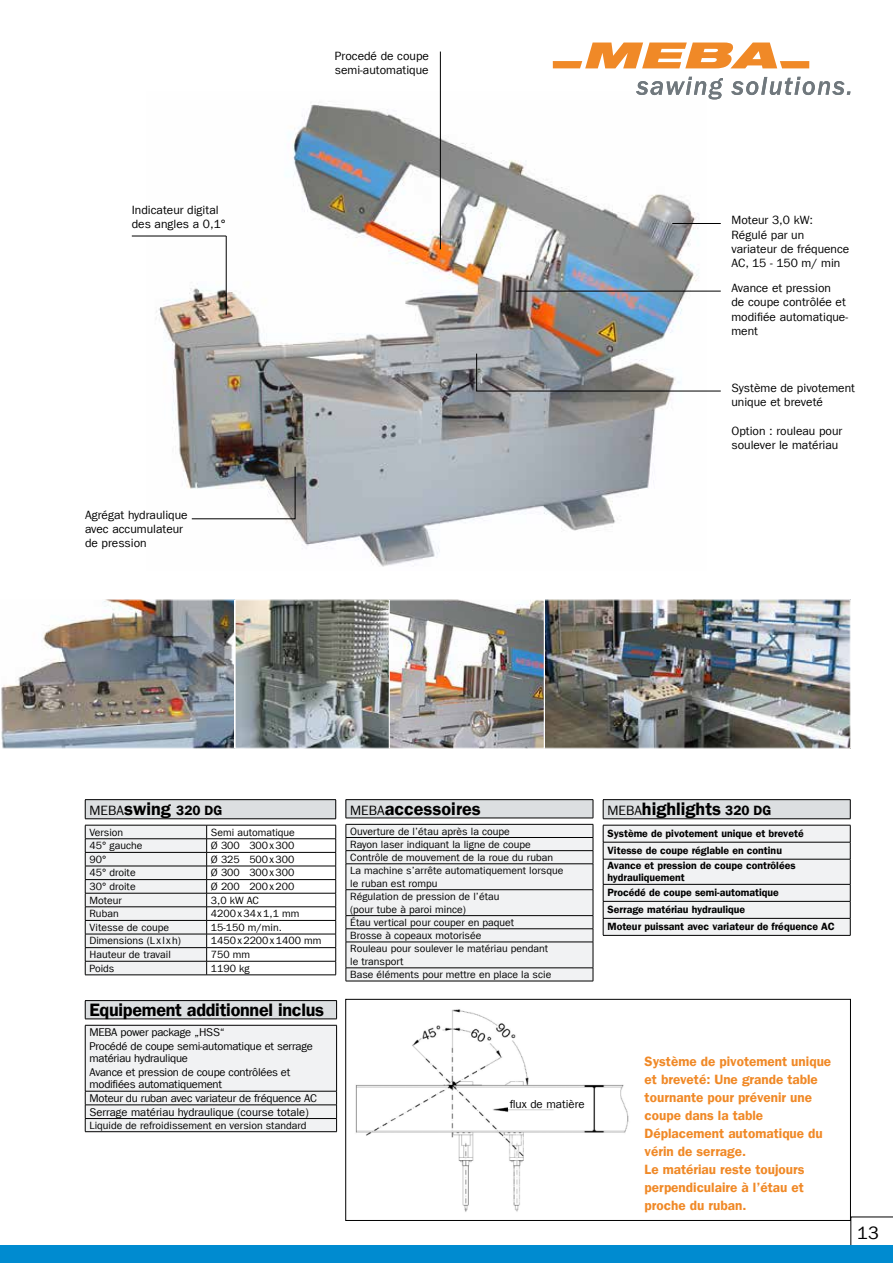
<style>
.page{position:relative;width:893px;height:1263px;background:#fff}
.page>*{position:absolute;margin:0;border:0;box-sizing:border-box;transform-origin:0 0}
.t1{font:18px "Franklin Gothic LT Com Dm";letter-spacing:-.015em;color:#000}
.t2{font:18px "Franklin Gothic LT Com";color:#000}
.t3{font:13.5px/18px "Franklin Gothic LT Com Dm";color:#f08927}
.t4{font:12px/14.2px "Franklin Gothic LT Com";color:#000}
.t5{font:11.55px "Franklin Gothic LT Com";color:#000}
.t6{font:11.25px/14.1px "Franklin Gothic LT Com";letter-spacing:-.02em;color:#000}
.t7{font:10.5px/13px "Franklin Gothic LT Com";color:#000}
.t8{font:10.5px/17px "Franklin Gothic LT Com Dm";color:#000}
.s1{font-family:"Franklin Gothic LT Com";font-size:13.5px}
.s2{font-size:13.5px}
</style>
<div class="page">
<img style="left:146px;top:91px;width:561px;height:476px">
<img style="left:237px;top:602px;width:151px;height:144px">
<div style="left:235px;top:600px;width:155px;height:148px;border:1px solid #fff"></div>
<img style="left:391px;top:602px;width:151px;height:144px">
<div style="left:389px;top:600px;width:155px;height:148px;border:1px solid #fff"></div>
<img style="left:2px;top:602px;width:231px;height:144px">
<div style="left:0;top:600px;width:235px;height:148px;border:1px solid #fff"></div>
<svg style="left:553px;top:43px;width:256px;height:25px"></svg>
<svg style="left:731px;top:77px;width:119px;height:18px"></svg>
<svg style="left:636px;top:77px;width:87px;height:22px"></svg>
<hr style="left:672px;top:223px;width:49px;height:1px;background:#000">
<svg style="left:476px;top:353px;width:245px;height:39px"></svg>
<hr style="left:440px;top:52px;width:1px;height:197px;background:#000">
<hr style="left:516px;top:291px;width:205px;height:1px;background:#000">
<img style="left:546px;top:602px;width:302px;height:144px">
<div style="left:544px;top:600px;width:306px;height:148px;border:1px solid #fff"></div>
<img style="left:355px;top:1009px;width:274px;height:203px">
<hr style="left:226px;top:236px;width:1px;height:79px;background:#000">
<svg style="left:191px;top:466px;width:105px;height:53px"></svg>
<hr style="left:132px;top:236px;width:94px;height:1px;background:#000">
<svg style="left:850px;top:1216px;width:43px;height:30px"></svg>
<div style="left:85px;top:800px;width:251px;height:19px;background:#dcdfe1"></div>
<hr style="left:85px;top:799px;width:251px;height:1px;background:#000">
<svg style="left:85px;top:800px;width:1px;height:18px"></svg>
<svg style="left:335px;top:800px;width:1px;height:18px"></svg>
<hr style="left:85px;top:818px;width:251px;height:1px;background:#000">
<hr style="left:207px;top:825px;width:129px;height:1px;background:#000">
<hr style="left:207px;top:838px;width:129px;height:1px;background:#000">
<hr style="left:207px;top:852px;width:129px;height:1px;background:#000">
<hr style="left:207px;top:866px;width:129px;height:1px;background:#000">
<hr style="left:207px;top:879px;width:129px;height:1px;background:#000">
<hr style="left:207px;top:893px;width:129px;height:1px;background:#000">
<hr style="left:207px;top:906px;width:129px;height:1px;background:#000">
<hr style="left:207px;top:920px;width:129px;height:1px;background:#000">
<hr style="left:207px;top:934px;width:129px;height:1px;background:#000">
<hr style="left:207px;top:947px;width:129px;height:1px;background:#000">
<hr style="left:207px;top:961px;width:129px;height:1px;background:#000">
<svg style="left:85px;top:825px;width:122px;height:149px"></svg>
<svg style="left:335px;top:825px;width:1px;height:149px"></svg>
<hr style="left:85px;top:974px;width:122px;height:1px;background:#000">
<hr style="left:207px;top:974px;width:129px;height:1px;background:#000">
<div style="left:346px;top:800px;width:247px;height:18px;background:#dcdfe1"></div>
<hr style="left:346px;top:799px;width:247px;height:1px;background:#000">
<svg style="left:346px;top:800px;width:1px;height:18px"></svg>
<svg style="left:593px;top:800px;width:1px;height:18px"></svg>
<hr style="left:346px;top:818px;width:247px;height:1px;background:#000">
<svg style="left:346px;top:824px;width:248px;height:157px"></svg>
<hr style="left:346px;top:981px;width:247px;height:1px;background:#000">
<div style="left:603px;top:800px;width:247px;height:19px;background:#dcdfe1"></div>
<hr style="left:603px;top:799px;width:247px;height:1px;background:#000">
<svg style="left:603px;top:800px;width:1px;height:18px"></svg>
<svg style="left:850px;top:800px;width:1px;height:19px"></svg>
<hr style="left:603px;top:818px;width:247px;height:1px;background:#000">
<svg style="left:603px;top:825px;width:248px;height:110px"></svg>
<hr style="left:603px;top:935px;width:247px;height:1px;background:#000">
<div style="left:0;top:1246px;width:893px;height:17px;background:#008bd0"></div>
<div style="left:85px;top:1000px;width:252px;height:19px;background:#dcdfe1"></div>
<hr style="left:85px;top:1000px;width:252px;height:1px;background:#000">
<svg style="left:85px;top:1001px;width:1px;height:18px"></svg>
<svg style="left:336px;top:1001px;width:1px;height:18px"></svg>
<hr style="left:85px;top:1019px;width:252px;height:1px;background:#000">
<svg style="left:85px;top:1025px;width:252px;height:106px"></svg>
<hr style="left:85px;top:1131px;width:252px;height:1px;background:#000">
<div style="left:345px;top:999px;width:506px;height:222px;border:1px solid #000"></div>
<div style="left:508px;top:1096px;width:78px;height:12px;background:#fff"></div>
<p class="t4" style="left:132px;top:203px;width:95px">Indicateur digital des angles a 0,1°</p>
<p class="t4" style="left:335px;top:49px;width:96px">Procedé de coupe semi-automatique</p>
<p class="t4" style="left:85px;top:507px;width:104px">Agrégat hydraulique avec accumulateur de pression</p>
<p class="t4" style="left:731px;top:213px;width:119px">Moteur 3,0 kW:<br>Régulé par un variateur de fréquence<br>AC, 15 - 150 m/ min</p>
<p class="t4" style="left:731px;top:281px;width:118px">Avance et pression<br>de coupe contrôlée et modifiée automatique&shy;ment</p>
<p class="t4" style="left:731px;top:381px;width:125px">Système de pivotement unique et breveté</p>
<p class="t4" style="left:731px;top:424px;width:112px">Option : rouleau pour soulever le matériau</p>
<h1 class="t1" style="left:89px;top:798px;width:134px"><span class="s1">MEBA</span>swing <span class="s2">320 DG</span></h1>
<p class="t7" style="left:89px;top:825px;width:35px">Version</p>
<p class="t7" style="left:211px;top:825px;width:85px">Semi automatique</p>
<p class="t7" style="left:89px;top:839px;width:54px">45° gauche</p>
<p class="t7" style="left:211px;top:839px;width:85px">Ø 300 300x300</p>
<p class="t7" style="left:89px;top:853px;width:18px">90°</p>
<p class="t7" style="left:211px;top:853px;width:85px">Ø 325 500x300</p>
<p class="t7" style="left:89px;top:866px;width:48px">45° droite</p>
<p class="t7" style="left:211px;top:866px;width:85px">Ø 300 300x300</p>
<p class="t7" style="left:89px;top:880px;width:48px">30° droite</p>
<p class="t7" style="left:211px;top:880px;width:85px">Ø 200 200x200</p>
<p class="t7" style="left:89px;top:894px;width:34px">Moteur</p>
<p class="t7" style="left:211px;top:894px;width:50px">3,0 kW AC</p>
<p class="t7" style="left:89px;top:907px;width:31px">Ruban</p>
<p class="t7" style="left:211px;top:907px;width:90px">4200x34x1,1 mm</p>
<p class="t7" style="left:89px;top:921px;width:81px">Vitesse de coupe</p>
<p class="t7" style="left:211px;top:921px;width:72px">15-150 m/min.</p>
<p class="t7" style="left:89px;top:934px;width:93px">Dimensions (L x l xh)</p>
<p class="t7" style="left:211px;top:934px;width:112px">1450x2200x1400 mm</p>
<p class="t7" style="left:89px;top:948px;width:83px">Hauteur de travail</p>
<p class="t7" style="left:211px;top:948px;width:41px">750 mm</p>
<p class="t7" style="left:89px;top:962px;width:26px">Poids</p>
<p class="t7" style="left:211px;top:962px;width:40px">1190 kg</p>
<h1 class="t1" style="left:89px;top:999px;width:236px">Equipement additionnel inclus</h1>
<p class="t6" style="left:89px;top:1025px;width:225px">MEBA power package „HSS“<br>Procédé de coupe semi-automatique et serrage</p>
<p class="t6" style="left:89px;top:1051px;width:202px">matériau hydraulique<br>Avance et pression de coupe contrôlées et</p>
<p class="t6" style="left:89px;top:1078px;width:229px;line-height:13.6px">modifiées automatiquement<br>Moteur du ruban avec variateur de fréquence AC<br>Serrage matériau hydraulique (course totale)</p>
<p class="t7" style="left:89px;top:1119px;width:218px">Liquide de refroidissement en version standard</p>
<h1 class="t1" style="left:350px;top:798px;width:132px"><span class="s1">MEBA</span>accessoires</h1>
<p class="t7" style="left:350px;top:824px;width:215px">Ouverture de l’étau après la coupe<br>Rayon laser indiquant la ligne de coupe<br>Contrôle de mouvement de la roue du ruban<br>La machine s’arrête automatiquement lorsque le ruban est rompu<br>Régulation de pression de l’étau<br>(pour tube à paroi mince)<br>Étau vertical pour couper en paquet<br>Brosse à copeaux motorisée<br>Rouleau pour soulever le matériau pendant<br>le transport<br>Base éléments pour mettre en place la scie</p>
<h1 class="t1" style="left:607px;top:798px;width:165px"><span class="s1">MEBA</span>highlights <span class="s2">320 DG</span></h1>
<p class="t8" style="left:607px;top:825px;width:198px">Système de pivotement unique et breveté<br>Vitesse de coupe réglable en continu</p>
<p class="t8" style="left:607px;top:860px;width:190px;line-height:12px">Avance et pression de coupe contrôlées hydrauliquement</p>
<p class="t8" style="left:607px;top:884px;width:229px">Procédé de coupe semi-automatique<br>Serrage matériau hydraulique<br>Moteur puissant avec variateur de fréquence AC</p>
<p class="t5" style="left:510px;top:1097px;width:76px">flux de matière</p>
<p class="t3" style="left:645px;top:1052px;width:188px">Système de pivotement unique et breveté: Une grande table tournante pour prévenir une coupe dans la table<br>Déplacement automatique du vérin de serrage.<br>Le matériau reste toujours perpendiculaire à l’étau et proche du ruban.</p>
<h1 class="t2" style="left:857px;top:1223px;width:23px">13</h1>
</div>
